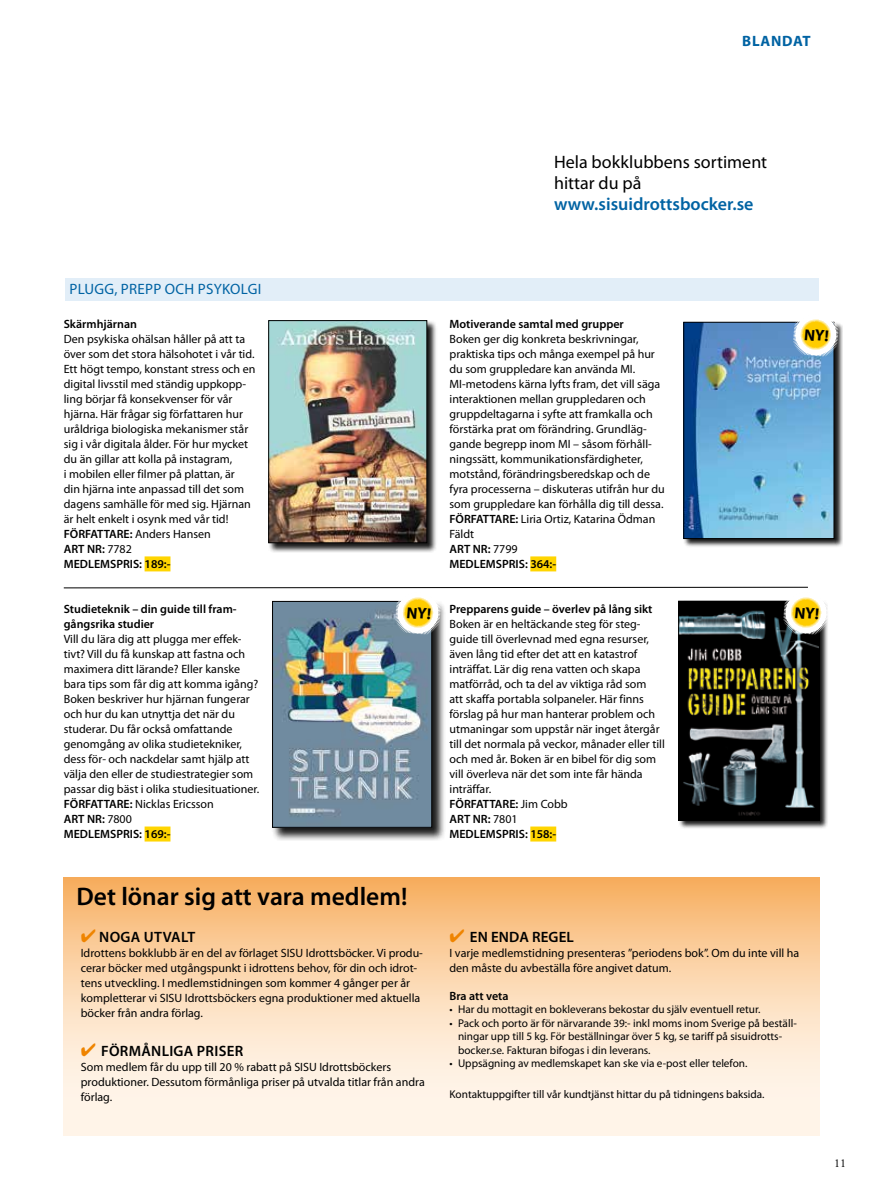
<style>
.page{position:relative;width:893px;height:1191px;background:#fff}
.page>*{position:absolute;margin:0;border:0;box-sizing:border-box;transform-origin:0 0}
.t1{font:600 25.5px "Myriad Pro";color:#000}
.t2{font:18px/21px "Myriad Pro";color:#000}
.t3{font:600 18px "Myriad Pro";color:#0063a3}
.t4{font:600 15px "Myriad Pro";letter-spacing:.02em;color:#000}
.t5{font:15px "Myriad Pro";letter-spacing:.02em;color:#0063a3}
.t6{font:700 15px "Myriad Pro";letter-spacing:.05em;color:#0063a3}
.t7{font:12px/15px "Myriad Pro";color:#000}
.t8{font:600 12px/15px "Myriad Pro";color:#000}
.t9{font:12px "Adobe Garamond Pro";color:#000}
.t10{font:11.25px/13.5px "Myriad Pro";color:#000}
.s1{font-weight:600}
.s2{color:#ef8400}
</style>
<div class="page">
<svg style="left:64px;top:877px;width:755px;height:258px"></svg>
<div style="left:65px;top:279px;width:754px;height:22px;background:#e2eef8"></div>
<div style="left:678px;top:600px;width:150px;height:229px;background:#000;opacity:.9"></div>
<img style="left:680px;top:635px;width:138px;height:183px">
<div style="left:678px;top:601px;width:142px;height:219px;border:1px solid #000"></div>
<div style="left:145px;top:556px;width:25px;height:15px;background:#ffd500"></div>
<div style="left:145px;top:826px;width:25px;height:15px;background:#ffd500"></div>
<div style="left:530px;top:556px;width:26px;height:15px;background:#ffd500"></div>
<div style="left:530px;top:826px;width:26px;height:15px;background:#ffd500"></div>
<div style="left:268px;top:320px;width:169px;height:233px;background:#000;opacity:.9"></div>
<img style="left:270px;top:322px;width:155px;height:219px">
<div style="left:268px;top:320px;width:159px;height:223px;border:1px solid #000"></div>
<div style="left:272px;top:600px;width:174px;height:241px;background:#000;opacity:.9"></div>
<img style="left:274px;top:635px;width:156px;height:190px">
<div style="left:272px;top:601px;width:160px;height:226px;border:1px solid #000"></div>
<div style="left:683px;top:322px;width:160px;height:225px;background:#000;opacity:.9"></div>
<img style="left:685px;top:324px;width:147px;height:213px">
<div style="left:683px;top:322px;width:151px;height:217px;border:1px solid #000"></div>
<svg style="left:792px;top:319px;width:47px;height:39px"></svg>
<svg style="left:63px;top:586px;width:765px;height:49px"></svg>
<p class="t6" style="left:742px;top:31px;width:70px">BLANDAT</p>
<h2 class="t2" style="left:554px;top:151px;width:215px">Hela bokklubbens sortiment hittar du på</h2>
<h2 class="t3" style="left:554px;top:193px;width:201px">www.sisuidrottsbocker.se</h2>
<p class="t5" style="left:69px;top:280px;width:193px">PLUGG, PREPP OCH PSYKOLGI</p>
<p class="t8" style="left:64px;top:316px;width:75px">Skärmhjärnan</p>
<p class="t7" style="left:64px;top:331px;width:193px">Den psykiska ohälsan håller på att ta över som det stora hälsohotet i vår tid.<br>Ett högt tempo, konstant stress och en digital livsstil med ständig uppkopp&shy;ling börjar få konsekvenser för vår hjärna. Här frågar sig författaren hur uråldriga biologiska mekanismer står sig i vår digitala ålder. För hur mycket du än gillar att kolla på instagram,<br>i mobilen eller filmer på plattan, är<br>din hjärna inte anpassad till det som dagens samhälle för med sig. Hjärnan är helt enkelt i osynk med vår tid!<br><span class="s1">FÖRFATTARE:</span> Anders Hansen<br><span class="s1">ART NR:</span> 7782<br><span class="s1">MEDLEMSPRIS: 189:-</span></p>
<p class="t8" style="left:64px;top:601px;width:174px">Studieteknik – din guide till fram&shy;gångsrika studier</p>
<p class="t7" style="left:64px;top:631px;width:197px">Vill du lära dig att plugga mer effek&shy;tivt? Vill du få kunskap att fastna och maximera ditt lärande? Eller kanske bara tips som får dig att komma igång?<br>Boken beskriver hur hjärnan fungerar och hur du kan utnyttja det när du studerar. Du får också omfattande genomgång av olika studietekniker, dess för- och nackdelar samt hjälp att välja den eller de studiestrategier som passar dig bäst i olika studiesituationer.<br><span class="s1">FÖRFATTARE:</span> Nicklas Ericsson<br><span class="s1">ART NR:</span> 7800<br><span class="s1">MEDLEMSPRIS: 169:-</span></p>
<h1 class="t1" style="left:77px;top:880px;width:332px">Det lönar sig att vara medlem!</h1>
<p class="t4" style="left:81px;top:927px;width:116px"><span class="s2">✔</span> NOGA UTVALT</p>
<p class="t7" style="left:81px;top:945px;width:344px">Idrottens bokklubb är en del av förlaget SISU Idrottsböcker. Vi produ&shy;cerar böcker med utgångspunkt i idrottens behov, för din och idrot&shy;tens utveckling. I medlemstidningen som kommer 4 gånger per år kompletterar vi SISU Idrottsböckers egna produktioner med aktuella böcker från andra förlag.</p>
<p class="t4" style="left:81px;top:1041px;width:164px"><span class="s2">✔</span> FÖRMÅNLIGA PRISER</p>
<p class="t7" style="left:81px;top:1058px;width:345px">Som medlem får du upp till 20 % rabatt på SISU Idrottsböckers produktioner. Dessutom förmånliga priser på utvalda titlar från andra förlag.</p>
<p class="t8" style="left:450px;top:316px;width:176px">Motiverande samtal med grupper</p>
<p class="t7" style="left:450px;top:331px;width:217px">Boken ger dig konkreta beskrivningar, praktiska tips och många exempel på hur du som gruppledare kan använda MI.<br>MI-metodens kärna lyfts fram, det vill säga interaktionen mellan gruppledaren och gruppdeltagarna i syfte att framkalla och förstärka prat om förändring. Grundläg&shy;gande begrepp inom MI – såsom förhåll&shy;ningssätt, kommunikationsfärdigheter, motstånd, förändringsberedskap och de fyra processerna – diskuteras utifrån hur du som gruppledare kan förhålla dig till dessa.<br><span class="s1">FÖRFATTARE:</span> Liria Ortiz, Katarina Ödman Fäldt<br><span class="s1">ART NR:</span> 7799<br><span class="s1">MEDLEMSPRIS: 364:-</span></p>
<p class="t8" style="left:450px;top:601px;width:204px">Prepparens guide – överlev på lång sikt</p>
<p class="t7" style="left:450px;top:616px;width:217px">Boken är en heltäckande steg för steg&shy;guide till överlevnad med egna resurser, även lång tid efter det att en katastrof inträffat. Lär dig rena vatten och skapa matförråd, och ta del av viktiga råd som<br>att skaffa portabla solpaneler. Här finns förslag på hur man hanterar problem och utmaningar som uppstår när inget återgår till det normala på veckor, månader eller till och med år. Boken är en bibel för dig som vill överleva när det som inte får hända inträffar.<br><span class="s1">FÖRFATTARE:</span> Jim Cobb<br><span class="s1">ART NR:</span> 7801<br><span class="s1">MEDLEMSPRIS: 158:-</span></p>
<p class="t4" style="left:450px;top:927px;width:126px"><span class="s2">✔</span> EN ENDA REGEL</p>
<p class="t7" style="left:450px;top:945px;width:351px">I varje medlemstidning presenteras ”periodens bok”. Om du inte vill ha den måste du avbeställa före angivet datum.</p>
<p class="t8" style="left:450px;top:988px;width:61px">Bra att veta</p>
<p class="t10" style="left:450px;top:1002px;width:313px">• Har du mottagit en bokleverans bekostar du själv eventuell retur.</p>
<p class="t10" style="left:458px;top:1016px;width:340px;text-indent:-9px">• Pack och porto är för närvarande 39:- inkl moms inom Sverige på beställ&shy;ningar upp till 5 kg. För beställningar över 5 kg, se tariff på sisuidrotts&shy;bocker.se. Fakturan bifogas i din leverans.</p>
<p class="t10" style="left:450px;top:1056px;width:299px">• Uppsägning av medlemskapet kan ske via e-post eller telefon.</p>
<p class="t10" style="left:450px;top:1087px;width:316px">Kontaktuppgifter till vår kundtjänst hittar du på tidningens baksida.</p>
<p class="t9" style="left:834px;top:1155px;width:13px">11</p>
</div>
